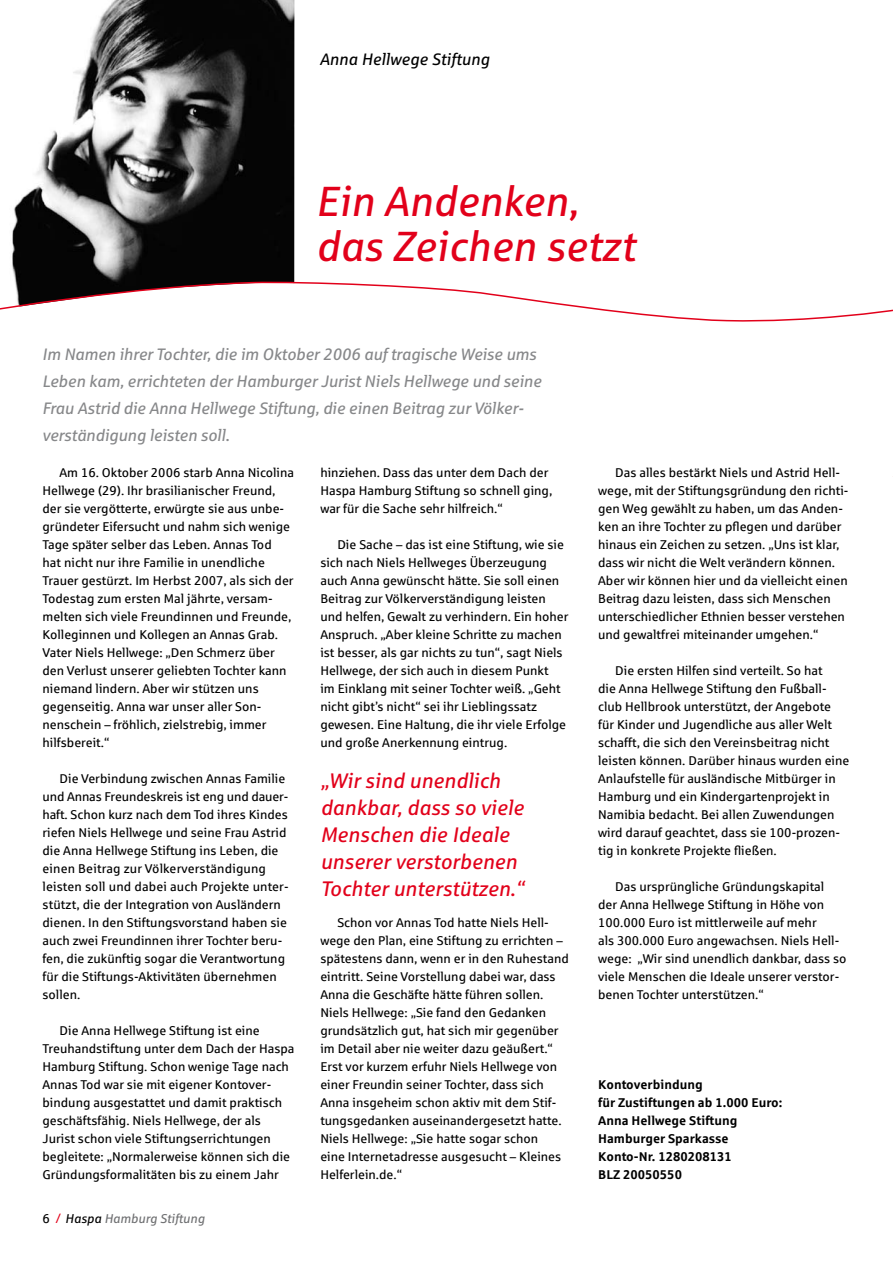
<style>
.page{position:relative;width:893px;height:1263px;background:#fff}
.page>*{position:absolute;margin:0;border:0;box-sizing:border-box;transform-origin:0 0}
.t1{font:italic 42px/45px "Sparkasse Rg";color:#e2001a}
.t2{font:italic 21px/27px "Sparkasse Rg";color:#e2001a}
.t3{font:italic 16.5px/27px "Sparkasse Rg";letter-spacing:-.01em;color:#87888a}
.t4{font:italic 16.5px "Sparkasse Rg";color:#000}
.t5{font:12.75px/18px "Sparkasse Rg";color:#000}
.t6{font:700 12.75px/18px "Sparkasse Rg";color:#000}
.t7{font:italic 12.75px "Sparkasse Rg";color:#707173}
.s1{font-style:normal;color:#000}
.s2{color:#e2001a}
.s3{color:#000}
</style>
<div class="page">
<img style="left:12px;top:0;width:282px;height:281px">
<svg style="left:0;top:281px;width:893px;height:41px"></svg>
<p class="t4" style="left:320px;top:50px;width:171px">Anna Hellwege Stiftung</p>
<h1 class="t1" style="left:315px;top:178px;width:321px">Ein Andenken, das Zeichen setzt</h1>
<p class="t3" style="left:42px;top:340px;width:501px">Im Namen ihrer Tochter, die im Oktober 2006 auf tragische Weise ums Leben kam, errichteten der Hamburger Jurist Niels Hellwege und seine Frau Astrid die Anna Hellwege Stiftung, die einen Beitrag zur Völker&shy;verständigung leisten soll.</p>
<p class="t5" style="left:43px;top:463px;width:253px;text-indent:17px">Am 16. Oktober 2006 starb Anna Nicolina Hellwege (29). Ihr brasilianischer Freund, der sie vergötterte, erwürgte sie aus unbe&shy;gründeter Eifersucht und nahm sich wenige Tage später selber das Leben. Annas Tod<br>hat nicht nur ihre Familie in unendliche Trauer gestürzt. Im Herbst 2007, als sich der Todestag zum ersten Mal jährte, versam&shy;melten sich viele Freundinnen und Freunde, Kolleginnen und Kollegen an Annas Grab.<br>Vater Niels Hellwege: „Den Schmerz über den Verlust unserer geliebten Tochter kann niemand lindern. Aber wir stützen uns gegenseitig. Anna war unser aller Son&shy;nenschein – fröhlich, zielstrebig, immer hilfsbereit.“</p>
<p class="t5" style="left:43px;top:769px;width:248px;text-indent:17px">Die Verbindung zwischen Annas Familie und Annas Freundeskreis ist eng und dauer&shy;haft. Schon kurz nach dem Tod ihres Kindes riefen Niels Hellwege und seine Frau Astrid die Anna Hellwege Stiftung ins Leben, die einen Beitrag zur Völkerverständigung leisten soll und dabei auch Projekte unter&shy;stützt, die der Integration von Ausländern dienen. In den Stiftungsvorstand haben sie auch zwei Freundinnen ihrer Tochter beru&shy;fen, die zukünftig sogar die Verantwortung für die Stiftungs-Aktivitäten übernehmen sollen.</p>
<p class="t5" style="left:43px;top:1021px;width:254px;text-indent:17px">Die Anna Hellwege Stiftung ist eine Treuhandstiftung unter dem Dach der Haspa Hamburg Stiftung. Schon wenige Tage nach Annas Tod war sie mit eigener Kontover&shy;bindung ausgestattet und damit praktisch geschäftsfähig. Niels Hellwege, der als Jurist schon viele Stiftungserrichtungen begleitete: „Normalerweise können sich die Gründungsformalitäten bis zu einem Jahr</p>
<p class="t7" style="left:43px;top:1211px;width:164px"><span class="s1">6</span> <span class="s2">/</span> <span class="s3">Haspa</span> Hamburg Stiftung</p>
<p class="t5" style="left:320px;top:463px;width:233px">hinziehen. Dass das unter dem Dach der<br>Haspa Hamburg Stiftung so schnell ging, war für die Sache sehr hilfreich.“</p>
<p class="t5" style="left:320px;top:535px;width:250px;text-indent:17px">Die Sache – das ist eine Stiftung, wie sie sich nach Niels Hellweges Überzeugung auch Anna gewünscht hätte. Sie soll einen Beitrag zur Völkerverständigung leisten und helfen, Gewalt zu verhindern. Ein hoher Anspruch. „Aber kleine Schritte zu machen ist besser, als gar nichts zu tun“, sagt Niels Hellwege, der sich auch in diesem Punkt<br>im Einklang mit seiner Tochter weiß. „Geht nicht gibt’s nicht“ sei ihr Lieblingssatz gewesen. Eine Haltung, die ihr viele Erfolge und große Anerkennung eintrug.</p>
<h2 class="t2" style="left:320px;top:766px;width:205px">„Wir sind unendlich dankbar, dass so viele<br>Menschen die Ideale unserer verstorbenen<br>Tochter unterstützen.“</h2>
<p class="t5" style="left:320px;top:913px;width:250px;text-indent:17px">Schon vor Annas Tod hatte Niels Hell&shy;wege den Plan, eine Stiftung zu errichten – spätestens dann, wenn er in den Ruhestand eintritt. Seine Vorstellung dabei war, dass Anna die Geschäfte hätte führen sollen.<br>Niels Hellwege: „Sie fand den Gedanken grundsätzlich gut, hat sich mir gegenüber im Detail aber nie weiter dazu geäußert.“ Erst vor kurzem erfuhr Niels Hellwege von einer Freundin seiner Tochter, dass sich Anna insgeheim schon aktiv mit dem Stif&shy;tungsgedanken auseinandergesetzt hatte.<br>Niels Hellwege: „Sie hatte sogar schon<br>eine Internetadresse ausgesucht – Kleines Helferlein.de.“</p>
<p class="t5" style="left:598px;top:463px;width:252px;text-indent:17px">Das alles bestärkt Niels und Astrid Hell&shy;wege, mit der Stiftungsgründung den richti&shy;gen Weg gewählt zu haben, um das Anden&shy;ken an ihre Tochter zu pflegen und darüber hinaus ein Zeichen zu setzen. „Uns ist klar, dass wir nicht die Welt verändern können.<br>Aber wir können hier und da vielleicht einen Beitrag dazu leisten, dass sich Menschen unterschiedlicher Ethnien besser verstehen und gewaltfrei miteinander umgehen.“</p>
<p class="t5" style="left:598px;top:661px;width:253px;text-indent:17px">Die ersten Hilfen sind verteilt. So hat<br>die Anna Hellwege Stiftung den Fußball&shy;club Hellbrook unterstützt, der Angebote für Kinder und Jugendliche aus aller Welt schafft, die sich den Vereinsbeitrag nicht leisten können. Darüber hinaus wurden eine Anlaufstelle für ausländische Mitbürger in Hamburg und ein Kindergartenprojekt in Namibia bedacht. Bei allen Zuwendungen wird darauf geachtet, dass sie 100-prozen&shy;tig in konkrete Projekte fließen.</p>
<p class="t5" style="left:598px;top:877px;width:250px;text-indent:17px">Das ursprüngliche Gründungskapital<br>der Anna Hellwege Stiftung in Höhe von 100.000 Euro ist mittlerweile auf mehr<br>als 300.000 Euro angewachsen. Niels Hell&shy;wege: „Wir sind unendlich dankbar, dass so viele Menschen die Ideale unserer verstor&shy;benen Tochter unterstützen.“</p>
<p class="t6" style="left:598px;top:1075px;width:186px">Kontoverbindung<br>für Zustiftungen ab 1.000 Euro:<br>Anna Hellwege Stiftung<br>Hamburger Sparkasse<br>Konto-Nr. 1280208131<br>BLZ 20050550</p>
</div>
